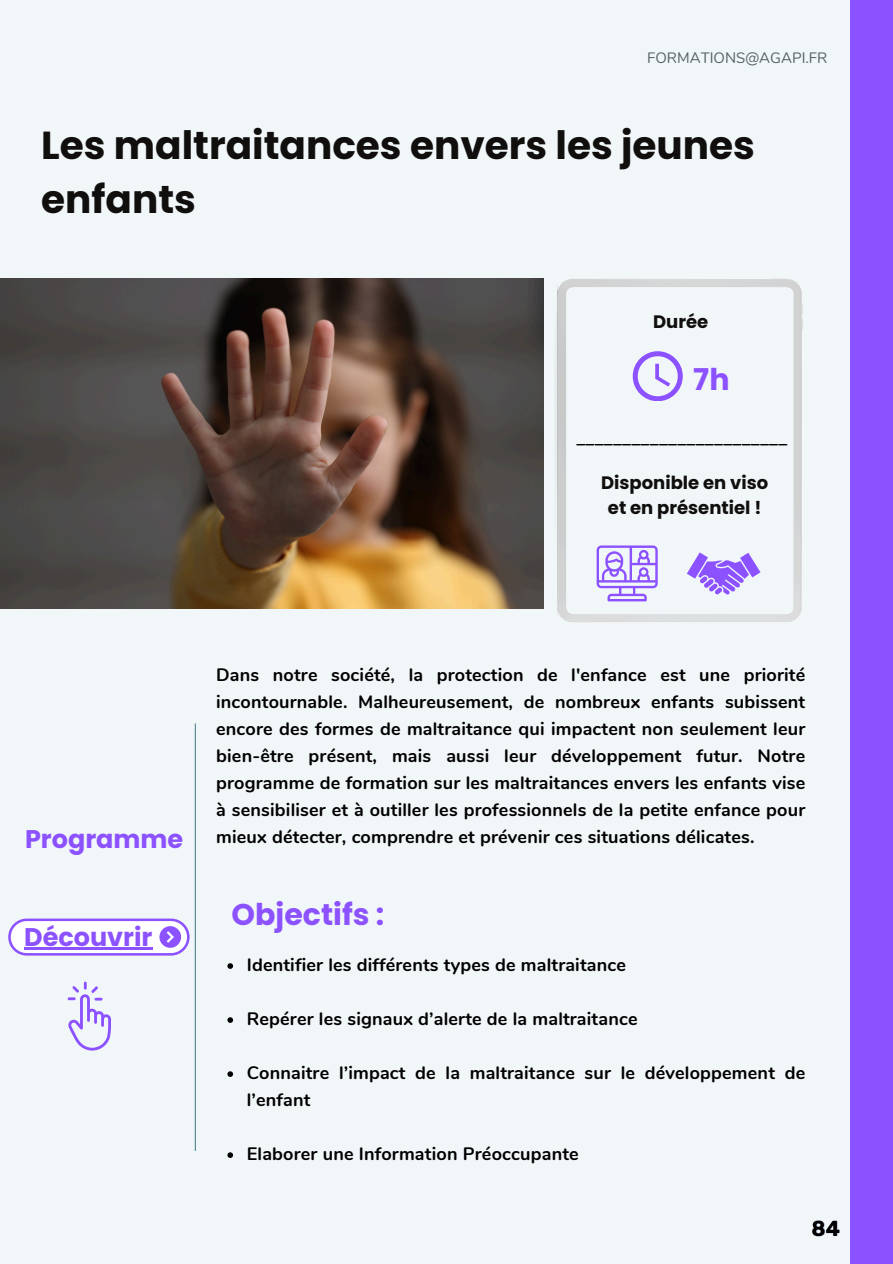
<style>
.page{position:relative;width:893px;height:1264px;background:#fff}
.page>*{position:absolute;margin:0;border:0;box-sizing:border-box;transform-origin:0 0}
.t1{font:700 39px/54px "Poppins";color:#100f0d}
.t2{font:700 30px "Poppins";color:#8c52ff}
.t3{font:700 25.5px "Poppins";color:#8c52ff}
.t4{font:700 18px/27px "Nunito";letter-spacing:.01em;color:#000;text-align:justify}
.t5{font:700 18px/24.8px "Poppins";color:#100f0d;text-align:center}
.t6{font:15px "Nunito";color:#556262}
</style>
<div class="page">
<div style="left:0;top:0;width:892px;height:1263px;background:#f1f6f9"></div>
<img style="left:0;top:279px;width:543px;height:329px">
<hr style="left:195px;top:723px;width:1px;height:427px;background:#558592">
<div style="left:850px;top:0;width:42px;height:1263px;background:#8c52ff"></div>
<img style="left:555px;top:279px;width:247px;height:343px">
<svg style="left:596px;top:545px;width:61px;height:56px"></svg>
<svg style="left:686px;top:552px;width:74px;height:42px"></svg>
<svg style="left:632px;top:351px;width:50px;height:50px"></svg>
<svg style="left:227px;top:963px;width:6px;height:5px"></svg>
<svg style="left:227px;top:1017px;width:6px;height:5px"></svg>
<svg style="left:227px;top:1071px;width:6px;height:5px"></svg>
<svg style="left:227px;top:1152px;width:6px;height:5px"></svg>
<img style="left:812px;top:1220px;width:28px;height:17px">
<svg style="left:8px;top:918px;width:181px;height:37px"></svg>
<hr style="left:24px;top:947px;width:128px;height:3px;background:#8c52ff">
<svg style="left:68px;top:981px;width:43px;height:69px"></svg>
<h3 class="t6" style="left:647px;top:48px;width:182px">FORMATIONS@AGAPI.FR</h3>
<p class="t1" style="left:41px;top:118px;width:715px">Les maltraitances envers les jeunes enfants</p>
<p class="t5" style="left:653px;top:309px;width:57px">Durée</p>
<h4 class="t2" style="left:693px;top:358px;width:38px">7h</h4>
<p class="t4" style="left:576px;top:424px;width:212px">_______________________</p>
<h2 class="t5" style="left:601px;top:470px;width:169px">Disponible en viso et en présentiel !</h2>
<h4 class="t3" style="left:25px;top:821px;width:160px">Programme</h4>
<p class="t3" style="left:24px;top:918px;width:130px">Découvrir</p>
<p class="t4" style="left:216px;top:661px;width:590px">Dans notre société, la protection de l'enfance est une priorité incontournable. Malheureusement, de nombreux enfants subissent encore des formes de maltraitance qui impactent non seulement leur bien-être présent, mais aussi leur développement futur. Notre programme de formation sur les maltraitances envers les enfants vise à sensibiliser et à outiller les professionnels de la petite enfance pour mieux détecter, comprendre et prévenir ces situations délicates.</p>
<p class="t2" style="left:231px;top:893px;width:154px">Objectifs :</p>
<h1 class="t4" style="left:247px;top:951px;width:381px">Identifier les différents types de maltraitance</h1>
<p class="t4" style="left:247px;top:1005px;width:392px">Repérer les signaux d’alerte de la maltraitance</p>
<p class="t4" style="left:247px;top:1059px;width:560px">Connaitre l’impact de la maltraitance sur le développement de l’enfant</p>
<h4 class="t4" style="left:247px;top:1140px;width:333px">Elaborer une Information Préoccupante</h4>
</div>
